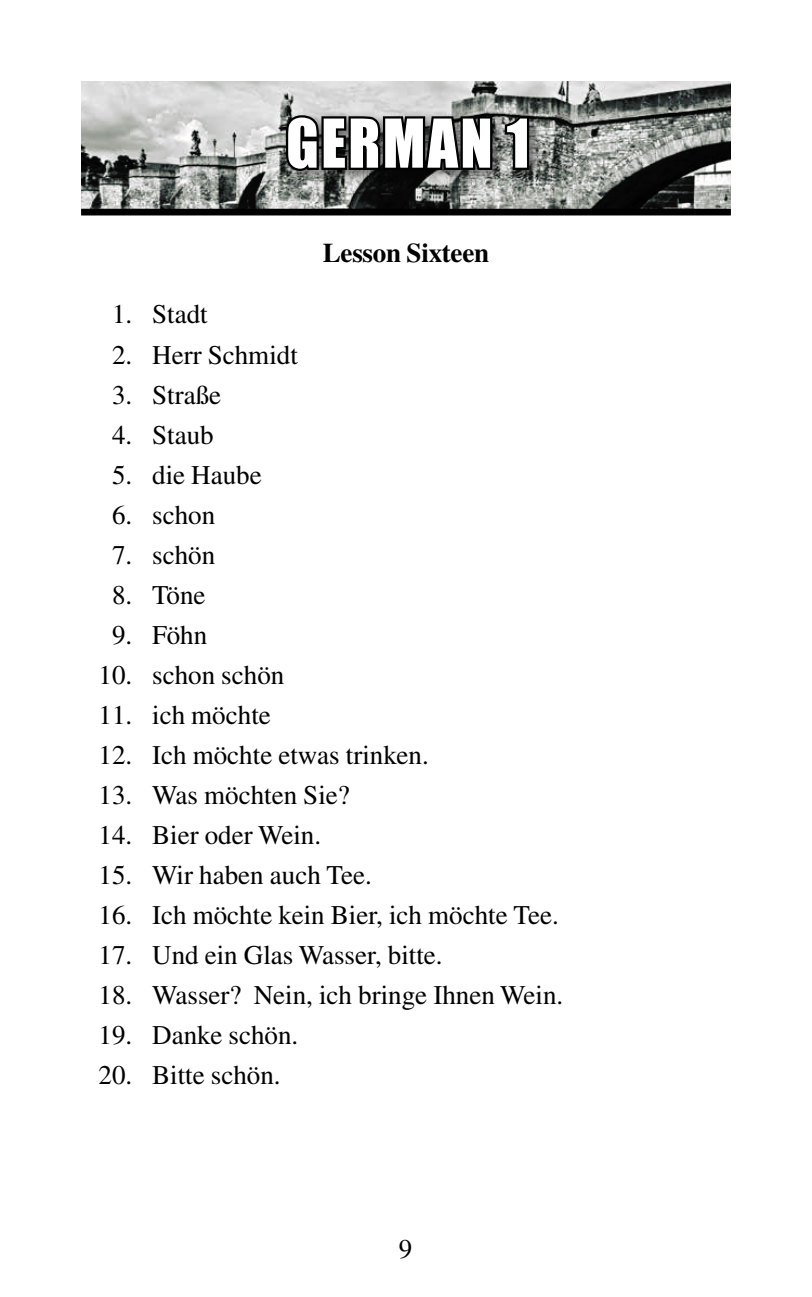
<style>
.page{position:relative;width:812px;height:1297px;background:#fff}
.page>*{position:absolute;margin:0;border:0;box-sizing:border-box;transform-origin:0 0}
.t1{font:62.1px "Impact";letter-spacing:.04em;color:#fff;scale:.96 1}
.t2{font:27px/40.1px "Times";color:#000;text-align:center}
.t3{font:700 27px "Times";letter-spacing:-.01em;color:#000}
</style>
<div class="page">
<img style="left:81px;top:81px;width:649px;height:128px">
<div style="left:280px;top:109px;width:265px;height:77px;background:#000;opacity:.55"></div>
<svg style="left:283px;top:81px;width:211px;height:95px;background:#666766"></svg>
<svg style="left:502px;top:112px;width:29px;height:60px;background:#505250"></svg>
<div style="left:81px;top:209px;width:649px;height:6px;background:#000"></div>
<h1 class="t1" style="left:286px;top:95px;width:255px">GERMAN 1</h1>
<p class="t2" style="left:98px;top:294px;width:35px">1.<br>2.<br>3.<br>4.<br>5.<br>6.<br>7.<br>8.<br>9.<br>10.<br>11.<br>12.<br>13.<br>14.<br>15.<br>16.<br>17.<br>18.<br>19.<br>20.</p>
<p class="t3" style="left:322px;top:236px;width:168px">Lesson Sixteen</p>
<p class="t2" style="left:152px;top:294px;width:412px;text-align:left">Stadt<br>Herr Schmidt<br>Straße<br>Staub<br>die Haube<br>schon<br>schön<br>Töne<br>Föhn<br>schon schön<br>ich möchte<br>Ich möchte etwas trinken.<br>Was möchten Sie?<br>Bier oder Wein.<br>Wir haben auch Tee.<br>Ich möchte kein Bier, ich möchte Tee.<br>Und ein Glas Wasser, bitte.<br>Wasser? Nein, ich bringe Ihnen Wein.<br>Danke schön.<br>Bitte schön.</p>
<p class="t2" style="left:398px;top:1228px;width:15px">9</p>
</div>
